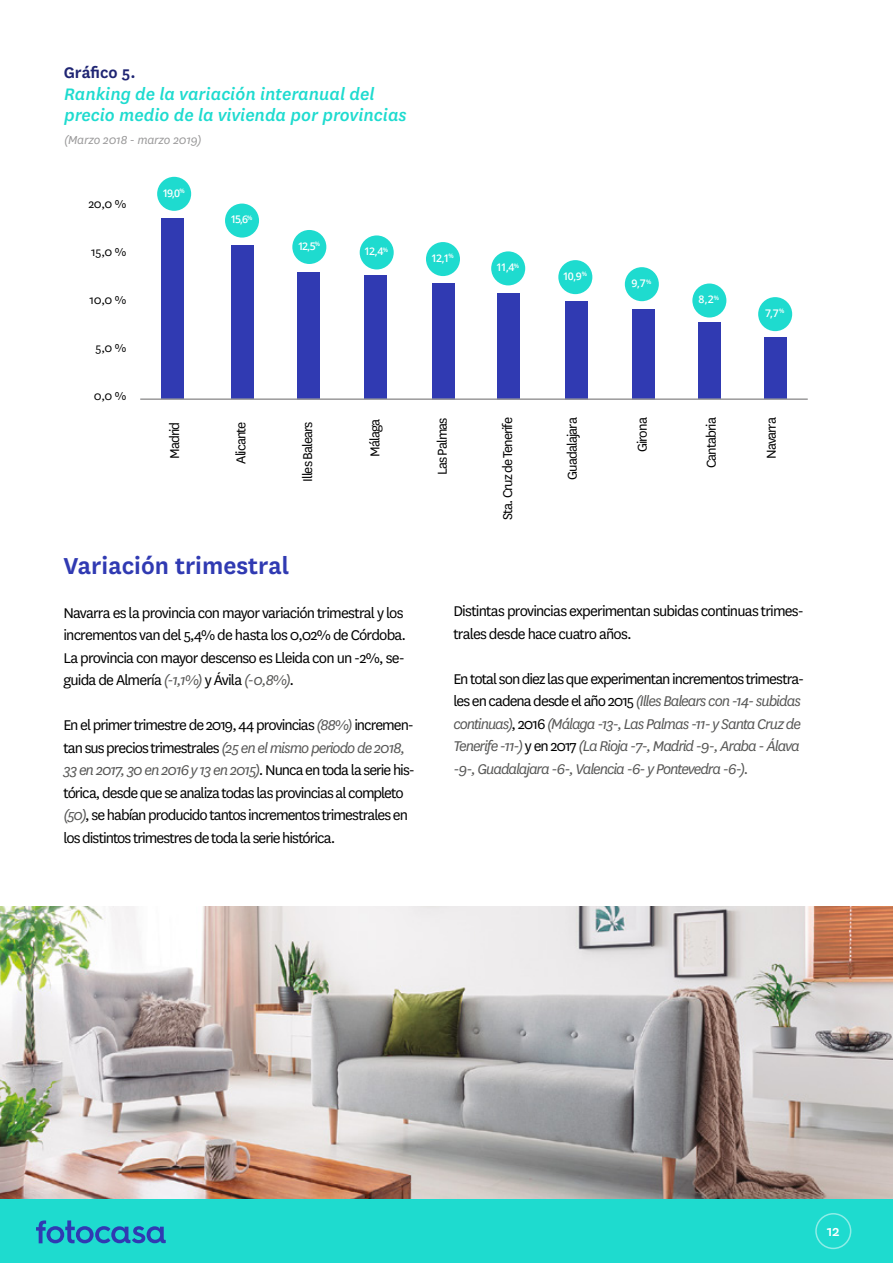
<style>
.page{position:relative;width:893px;height:1263px;background:#fff}
.page>*{position:absolute;margin:0;border:0;box-sizing:border-box;transform-origin:0 0}
.t1{font:600 27px "National";color:#303ab2}
.t2{font:italic 500 19.5px/21px "National";color:#1edbcf}
.t3{font:600 18px "National";color:#1f2573}
.t4{font:16.5px/22.5px "National";letter-spacing:-.055em;color:#000}
.t5{font:italic 16.5px/22.5px "National";letter-spacing:-.065em;color:#575756}
.t6{font:500 16.5px "National";color:#fff}
.t7{font:15px "National";letter-spacing:-.065em;color:#000}
.t8{font:13.5px "National";color:#000}
.t9{font:italic 13.5px "National";letter-spacing:-.02em;color:#9a999a}
.t10{font:600 10.5px "Open Sans";letter-spacing:-.115em;color:#fff}
.s1{font-style:italic;color:#575756}
.s2{font-style:normal;color:#000}
</style>
<div class="page">
<hr style="left:892px;top:1199px;width:1px;height:64px;background:#1edbcf">
<div style="left:0;top:1199px;width:892px;height:64px;background:#1edbcf"></div>
<svg style="left:36px;top:1220px;width:130px;height:23px"></svg>
<div style="left:815px;top:1213px;width:36px;height:36px;border:2px solid #8eede7;border-radius:50%"></div>
<div style="left:161px;top:218px;width:23px;height:181px;background:#303ab2"></div>
<div style="left:231px;top:246px;width:22px;height:153px;background:#303ab2"></div>
<div style="left:297px;top:272px;width:23px;height:127px;background:#303ab2"></div>
<div style="left:364px;top:276px;width:23px;height:123px;background:#303ab2"></div>
<div style="left:432px;top:283px;width:23px;height:116px;background:#303ab2"></div>
<div style="left:497px;top:293px;width:23px;height:106px;background:#303ab2"></div>
<div style="left:565px;top:301px;width:23px;height:98px;background:#303ab2"></div>
<div style="left:632px;top:309px;width:23px;height:90px;background:#303ab2"></div>
<div style="left:698px;top:322px;width:23px;height:77px;background:#303ab2"></div>
<div style="left:764px;top:337px;width:23px;height:62px;background:#303ab2"></div>
<hr style="left:140px;top:398px;width:668px;height:2px;background:#9a999a">
<div style="left:292px;top:230px;width:34px;height:34px;background:#1edbcf;border-radius:50%"></div>
<div style="left:360px;top:235px;width:34px;height:34px;background:#1edbcf;border-radius:50%"></div>
<div style="left:426px;top:242px;width:34px;height:34px;background:#1edbcf;border-radius:50%"></div>
<div style="left:491px;top:251px;width:34px;height:34px;background:#1edbcf;border-radius:50%"></div>
<div style="left:558px;top:260px;width:34px;height:34px;background:#1edbcf;border-radius:50%"></div>
<div style="left:625px;top:267px;width:34px;height:34px;background:#1edbcf;border-radius:50%"></div>
<div style="left:692px;top:283px;width:34px;height:34px;background:#1edbcf;border-radius:50%"></div>
<div style="left:758px;top:297px;width:34px;height:34px;background:#1edbcf;border-radius:50%"></div>
<div style="left:225px;top:204px;width:34px;height:34px;background:#1edbcf;border-radius:50%"></div>
<div style="left:157px;top:177px;width:34px;height:34px;background:#1edbcf;border-radius:50%"></div>
<img style="left:0;top:906px;width:893px;height:293px">
<p class="t3" style="left:64px;top:60px;width:74px">Gráfico 5.</p>
<p class="t2" style="left:64px;top:82px;width:344px">Ranking de la variación interanual del precio medio de la vivienda por provincias</p>
<p class="t9" style="left:64px;top:132px;width:139px">(Marzo 2018 - marzo 2019)</p>
<p class="t8" style="left:88px;top:195px;width:39px">20,0 %</p>
<p class="t8" style="left:91px;top:243px;width:37px">15,0 %</p>
<p class="t8" style="left:90px;top:291px;width:38px">10,0 %</p>
<p class="t8" style="left:96px;top:339px;width:32px">5,0 %</p>
<p class="t8" style="left:94px;top:387px;width:34px">0,0 %</p>
<p class="t10" style="left:163px;top:186px;width:24px">19,0<sup>%</sup></p>
<p class="t10" style="left:230px;top:212px;width:24px">15,6<sup>%</sup></p>
<p class="t10" style="left:298px;top:239px;width:24px">12,5<sup>%</sup></p>
<p class="t10" style="left:364px;top:244px;width:25px">12,4<sup>%</sup></p>
<p class="t10" style="left:431px;top:251px;width:24px">12,1<sup>%</sup></p>
<p class="t10" style="left:496px;top:260px;width:25px">11,4<sup>%</sup></p>
<p class="t10" style="left:563px;top:269px;width:26px">10,9<sup>%</sup></p>
<p class="t10" style="left:631px;top:276px;width:21px">9,7<sup>%</sup></p>
<p class="t10" style="left:699px;top:292px;width:22px">8,2<sup>%</sup></p>
<p class="t10" style="left:765px;top:306px;width:21px">7,7<sup>%</sup></p>
<p class="t7" style="left:165px;top:459px;width:38px;rotate:-90deg">Madrid</p>
<p class="t7" style="left:231px;top:464px;width:43px;rotate:-90deg">Alicante</p>
<p class="t7" style="left:298px;top:482px;width:61px;rotate:-90deg">Illes Balears</p>
<p class="t7" style="left:365px;top:457px;width:40px;rotate:-90deg">Málaga</p>
<p class="t7" style="left:432px;top:475px;width:60px;rotate:-90deg">Las Palmas</p>
<p class="t7" style="left:498px;top:520px;width:104px;rotate:-90deg">Sta. Cruz de Tenerife</p>
<p class="t7" style="left:562px;top:480px;width:64px;rotate:-90deg">Guadalajara</p>
<p class="t7" style="left:633px;top:452px;width:36px;rotate:-90deg">Girona</p>
<p class="t7" style="left:701px;top:468px;width:52px;rotate:-90deg">Cantabria</p>
<p class="t7" style="left:762px;top:459px;width:43px;rotate:-90deg">Navarra</p>
<h1 class="t1" style="left:63px;top:547px;width:227px">Variación trimestral</h1>
<p class="t4" style="left:63px;top:600px;width:344px">Navarra es la provincia con mayor variación trimestral y los incrementos van del 5,4% de hasta los 0,02% de Córdoba.<br>La provincia con mayor descenso es Lleida con un -2%, se&shy;guida de Almería <span class="s1">(-1,1%)</span> y Ávila <span class="s1">(-0,8%)</span>.</p>
<p class="t4" style="left:63px;top:713px;width:353px">En el primer trimestre de 2019, 44 provincias <span class="s1">(88%)</span> incremen&shy;tan sus precios trimestrales <span class="s1">(25 en el mismo periodo de 2018, 33 en 2017, 30 en 2016 y 13 en 2015)</span>. Nunca en toda la serie his&shy;tórica, desde que se analiza todas las provincias al completo <span class="s1">(50)</span>, se habían producido tantos incrementos trimestrales en los distintos trimestres de toda la serie histórica.</p>
<p class="t4" style="left:453px;top:599px;width:352px">Distintas provincias experimentan subidas continuas trimes&shy;trales desde hace cuatro años.</p>
<p class="t5" style="left:453px;top:667px;width:352px"><span class="s2">En total son diez las que experimentan incrementos trimestra&shy;les en cadena desde el año 2015</span> (Illes Balears con -14- subidas continuas)<span class="s2">, 2016</span> (Málaga -13-, Las Palmas -11- y Santa Cruz de Tenerife -11-) <span class="s2">y en 2017</span> (La Rioja -7-, Madrid -9-, Araba - Álava -9-, Guadalajara -6-, Valencia -6- y Pontevedra -6-).</p>
<p class="t6" style="left:827px;top:1220px;width:14px">12</p>
</div>
